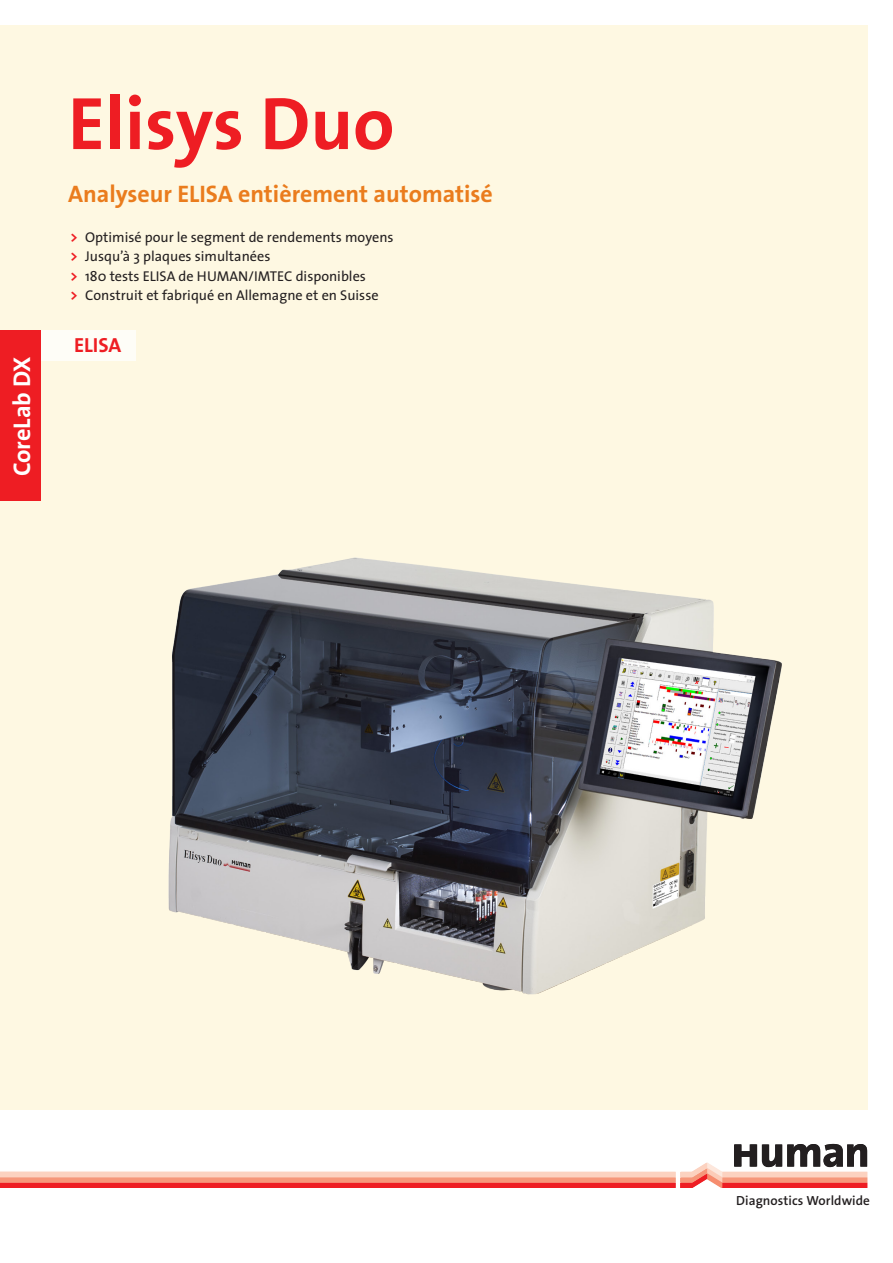
<style>
.page{position:relative;width:893px;height:1263px;background:#fff}
.page>*{position:absolute;margin:0;border:0;box-sizing:border-box;transform-origin:0 0}
.t1{font:700 75px "The Sans B7";color:#ee1d23}
.t2{font:700 24.3px "The Sans B7";color:#fff}
.t3{font:700 24px "The Sans B7";color:#ea7c1d}
.t4{font:20.4px "The Sans Bold Caps";color:#ee1d23}
.t5{font:14.25px "The Sans";color:#231f20}
.t6{font:600 13.2px "The Sans B6";letter-spacing:.005em;color:#231f20}
.s1{font-family:"The Sans B7";font-weight:700;color:#ee1d23}
</style>
<div class="page">
<div style="left:0;top:26px;width:867px;height:1084px;background:#fef8e2"></div>
<div style="left:2px;top:330px;width:133px;height:30px;background:#fefdf7"></div>
<img style="left:168px;top:557px;width:614px;height:438px">
<div style="left:0;top:330px;width:41px;height:170px;background:#ee1d23"></div>
<svg style="left:0;top:1144px;width:867px;height:44px"></svg>
<p class="t2" style="left:9px;top:476px;width:121px;rotate:-90deg">CoreLab DX</p>
<p class="t1" style="left:68px;top:83px;width:328px">Elisys Duo</p>
<p class="t3" style="left:68px;top:181px;width:426px">Analyseur ELISA entièrement automatisé</p>
<p class="t5" style="left:70px;top:225px;width:325px"><span class="s1">&gt;</span> Optimisé pour le segment de rendements moyens</p>
<p class="t5" style="left:70px;top:245px;width:202px"><span class="s1">&gt;</span> Jusqu’à 3 plaques simultanées</p>
<p class="t5" style="left:70px;top:264px;width:297px"><span class="s1">&gt;</span> 180 tests ELISA de HUMAN/IMTEC disponibles</p>
<p class="t5" style="left:70px;top:284px;width:310px"><span class="s1">&gt;</span> Construit et fabriqué en Allemagne et en Suisse</p>
<p class="t4" style="left:74px;top:328px;width:49px">ELISA</p>
<p class="t6" style="left:736px;top:1193px;width:135px">Diagnostics Worldwide</p>
</div>
